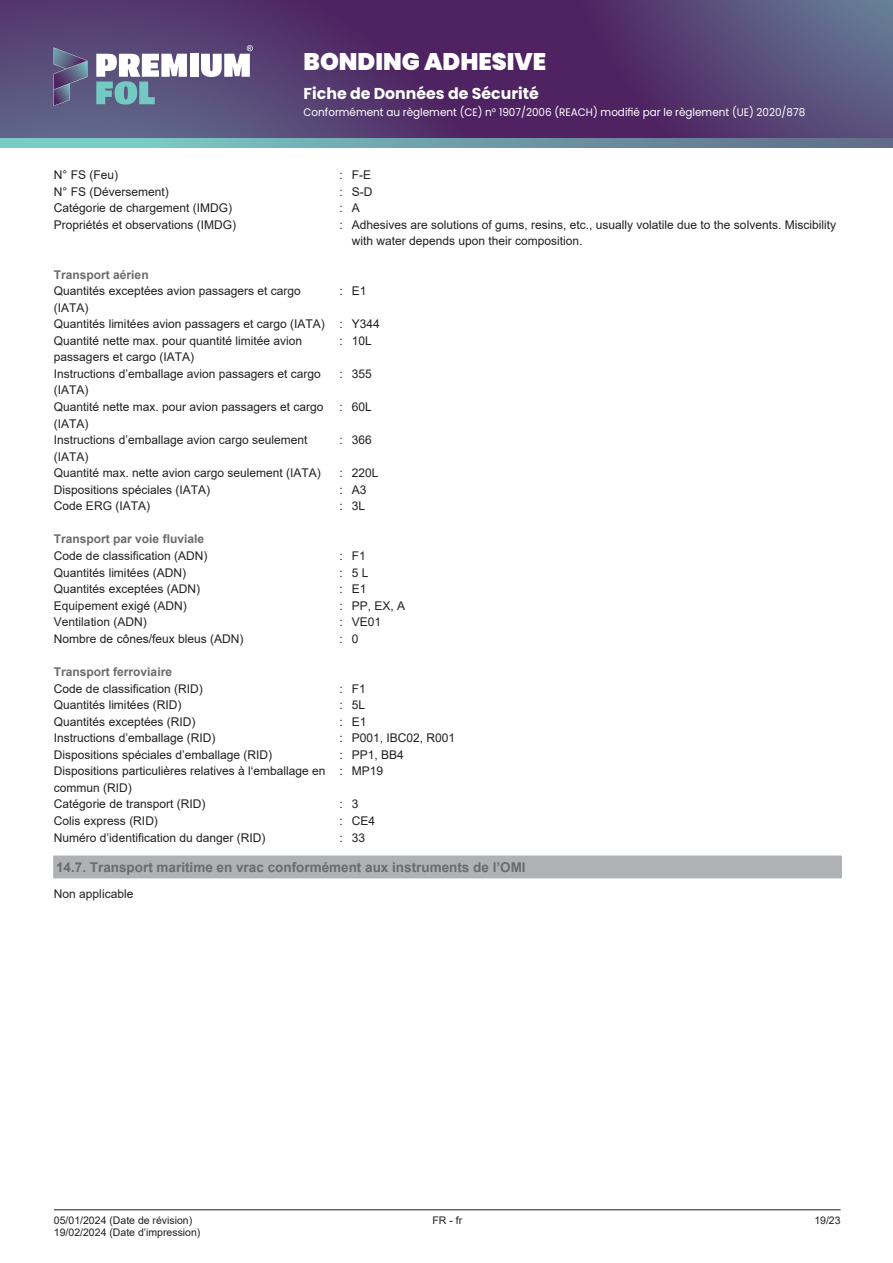
<style>
.page{position:relative;width:893px;height:1263px;background:#fff}
.page>*{position:absolute;margin:0;border:0;box-sizing:border-box;transform-origin:0 0}
.t1{font:900 24px "Poppins";color:#fff}
.t2{font:700 15.75px "Poppins";color:#fff}
.t3{font:700 13.5px "Arial";color:#6a6b6d}
.t4{font:12px/16.5px "Arial";color:#231f20}
.t5{font:700 12px "Arial";color:#6a6b6d}
.t6{font:10.95px "Poppins";color:#fff;scale:.95 1}
.t7{font:10.5px/12px "Arial";color:#231f20}
</style>
<div class="page">
<hr style="left:54px;top:1209px;width:787px;height:1px;background:#231f20">
<div style="left:54px;top:856px;width:787px;height:22px;background:#afb1b4"></div>
<svg style="left:53px;top:856px;width:1px;height:22px"></svg>
<svg style="left:841px;top:856px;width:1px;height:22px"></svg>
<hr style="left:54px;top:878px;width:787px;height:1px;background:#afb1b4">
<svg style="left:0;top:0;width:545px;height:139px;background:#543a6f"></svg>
<svg style="left:545px;top:0;width:348px;height:139px;background:#564173"></svg>
<svg style="left:0;top:139px;width:893px;height:8px;background:#6fa0ab"></svg>
<div style="left:190px;top:54px;width:8px;height:23px;background:#fff"></div>
<svg style="left:96px;top:54px;width:91px;height:51px"></svg>
<svg style="left:201px;top:45px;width:52px;height:32px"></svg>
<svg style="left:54px;top:47px;width:33px;height:59px;background:#616185"></svg>
<h1 class="t1" style="left:304px;top:48px;width:244px">BONDING ADHESIVE</h1>
<h2 class="t2" style="left:304px;top:85px;width:237px">Fiche de Données de Sécurité</h2>
<p class="t6" style="left:304px;top:106px;width:530px">Conformément au règlement (CE) n° 1907/2006 (REACH) modifié par le règlement (UE) 2020/878</p>
<p class="t4" style="left:54px;top:167px;width:66px">N° FS (Feu)</p>
<p class="t4" style="left:339px;top:167px;width:33px">: F-E</p>
<p class="t4" style="left:54px;top:183px;width:116px">N° FS (Déversement)</p>
<p class="t4" style="left:339px;top:183px;width:34px">: S-D</p>
<p class="t4" style="left:54px;top:200px;width:180px">Catégorie de chargement (IMDG)</p>
<p class="t4" style="left:339px;top:200px;width:22px">: A</p>
<p class="t4" style="left:54px;top:216px;width:184px">Propriétés et observations (IMDG)</p>
<p class="t4" style="left:352px;top:216px;width:486px;text-indent:-12px">: Adhesives are solutions of gums, resins, etc., usually volatile due to the solvents. Miscibility with water depends upon their composition.</p>
<p class="t5" style="left:54px;top:266px;width:96px">Transport aérien</p>
<p class="t4" style="left:54px;top:283px;width:248px">Quantités exceptées avion passagers et cargo (IATA)</p>
<p class="t4" style="left:339px;top:283px;width:28px">: E1</p>
<p class="t4" style="left:54px;top:316px;width:327px">Quantités limitées avion passagers et cargo (IATA) : Y344<br>Quantité nette max. pour quantité limitée avion<br>passagers et cargo (IATA)</p>
<p class="t4" style="left:339px;top:332px;width:34px">: 10L</p>
<p class="t4" style="left:54px;top:365px;width:268px">Instructions d’emballage avion passagers et cargo (IATA)</p>
<p class="t4" style="left:339px;top:365px;width:34px">: 355</p>
<p class="t4" style="left:54px;top:398px;width:271px">Quantité nette max. pour avion passagers et cargo (IATA)</p>
<p class="t4" style="left:339px;top:398px;width:34px">: 60L</p>
<p class="t4" style="left:54px;top:432px;width:255px">Instructions d’emballage avion cargo seulement (IATA)</p>
<p class="t4" style="left:339px;top:432px;width:34px">: 366</p>
<p class="t4" style="left:54px;top:465px;width:268px">Quantité max. nette avion cargo seulement (IATA)</p>
<p class="t4" style="left:339px;top:465px;width:41px">: 220L</p>
<p class="t4" style="left:54px;top:481px;width:158px">Dispositions spéciales (IATA)</p>
<p class="t4" style="left:339px;top:481px;width:28px">: A3</p>
<p class="t4" style="left:54px;top:498px;width:98px">Code ERG (IATA)</p>
<p class="t4" style="left:339px;top:498px;width:27px">: 3L</p>
<p class="t5" style="left:54px;top:531px;width:152px">Transport par voie fluviale</p>
<p class="t4" style="left:54px;top:547px;width:155px">Code de classification (ADN)</p>
<p class="t4" style="left:339px;top:547px;width:28px">: F1</p>
<p class="t4" style="left:54px;top:564px;width:134px">Quantités limitées (ADN)</p>
<p class="t4" style="left:339px;top:564px;width:30px">: 5L</p>
<p class="t4" style="left:54px;top:581px;width:148px">Quantités exceptées (ADN)</p>
<p class="t4" style="left:339px;top:581px;width:28px">: E1</p>
<p class="t4" style="left:54px;top:597px;width:134px">Equipement exigé (ADN)</p>
<p class="t4" style="left:339px;top:597px;width:67px">: PP, EX, A</p>
<p class="t4" style="left:54px;top:614px;width:94px">Ventilation (ADN)</p>
<p class="t4" style="left:339px;top:614px;width:43px">: VE01</p>
<p class="t4" style="left:54px;top:630px;width:191px">Nombre de cônes/feux bleus (ADN)</p>
<p class="t4" style="left:339px;top:630px;width:20px">: 0</p>
<p class="t5" style="left:54px;top:663px;width:120px">Transport ferroviaire</p>
<p class="t4" style="left:54px;top:680px;width:150px">Code de classification (RID)</p>
<p class="t4" style="left:339px;top:680px;width:28px">: F1</p>
<p class="t4" style="left:54px;top:696px;width:129px">Quantités limitées (RID)</p>
<p class="t4" style="left:339px;top:696px;width:27px">: 5L</p>
<p class="t4" style="left:54px;top:713px;width:143px">Quantités exceptées (RID)</p>
<p class="t4" style="left:339px;top:713px;width:28px">: E1</p>
<p class="t4" style="left:54px;top:730px;width:163px">Instructions d’emballage (RID)</p>
<p class="t4" style="left:339px;top:730px;width:117px">: P001, IBC02, R001</p>
<p class="t4" style="left:54px;top:746px;width:220px">Dispositions spéciales d’emballage (RID)</p>
<p class="t4" style="left:339px;top:746px;width:66px">: PP1, BB4</p>
<p class="t4" style="left:54px;top:763px;width:273px">Dispositions particulières relatives à l‘emballage en commun (RID)</p>
<p class="t4" style="left:339px;top:763px;width:45px">: MP19</p>
<p class="t4" style="left:54px;top:796px;width:153px">Catégorie de transport (RID)</p>
<p class="t4" style="left:339px;top:796px;width:20px">: 3</p>
<p class="t4" style="left:54px;top:812px;width:106px">Colis express (RID)</p>
<p class="t4" style="left:339px;top:812px;width:37px">: CE4</p>
<p class="t4" style="left:54px;top:829px;width:213px">Numéro d’identification du danger (RID)</p>
<p class="t4" style="left:339px;top:829px;width:27px">: 33</p>
<p class="t3" style="left:56px;top:858px;width:471px">14.7. Transport maritime en vrac conformément aux instruments de l’OMI</p>
<p class="t4" style="left:54px;top:886px;width:81px">Non applicable</p>
<p class="t7" style="left:54px;top:1214px;width:148px">05/01/2024 (Date de révision)<br>19/02/2024 (Date d’impression)</p>
<p class="t7" style="left:432px;top:1214px;width:31px">FR - fr</p>
<p class="t7" style="left:814px;top:1214px;width:28px">19/23</p>
</div>
